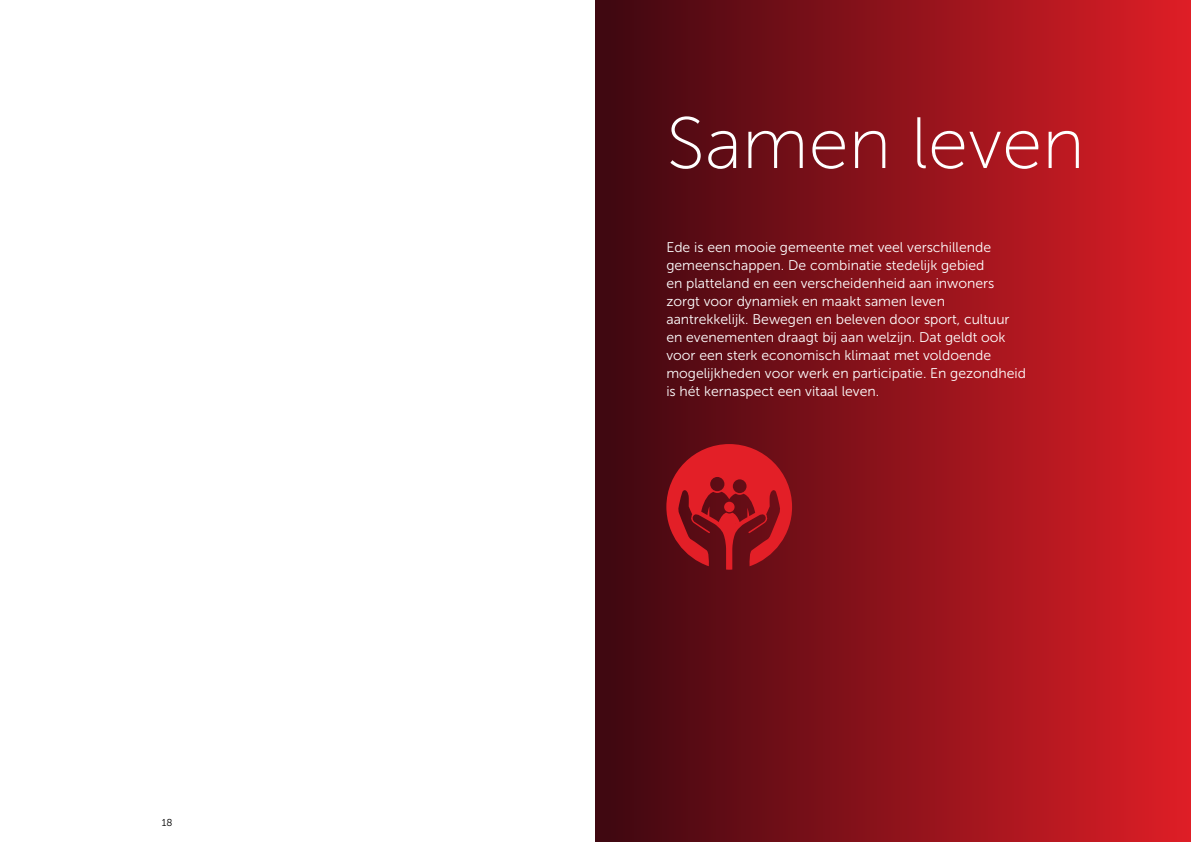
<style>
.page{position:relative;width:1191px;height:842px;background:#fff}
.page>*{position:absolute;margin:0;border:0;box-sizing:border-box;transform-origin:0 0}
.t1{font:72.5px "Museo Sans 100";color:#fff}
.t2{font:14px/18px "Museo Sans 300";color:#fff}
.t3{font:10px "Museo Sans 300";color:#000}
</style>
<div class="page">
<div style="left:595px;top:0;width:596px;height:842px;background:linear-gradient(to right,#3d0710,#de1e26)"></div>
<svg style="left:666px;top:444px;width:126px;height:126px;background:#a2151e"></svg>
<p class="t3" style="left:162px;top:817px;width:12px">18</p>
<h1 class="t1" style="left:666px;top:105px;width:420px">Samen leven</h1>
<p class="t2" style="left:666px;top:238px;width:361px">Ede is een mooie gemeente met veel verschillende gemeenschappen. De combinatie stedelijk gebied<br>en platteland en een verscheidenheid aan inwoners zorgt voor dynamiek en maakt samen leven aantrekkelijk. Bewegen en beleven door sport, cultuur en evenementen draagt bij aan welzijn. Dat geldt ook voor een sterk economisch klimaat met voldoende mogelijkheden voor werk en participatie. En gezondheid is hét kernaspect een vitaal leven.</p>
</div>
